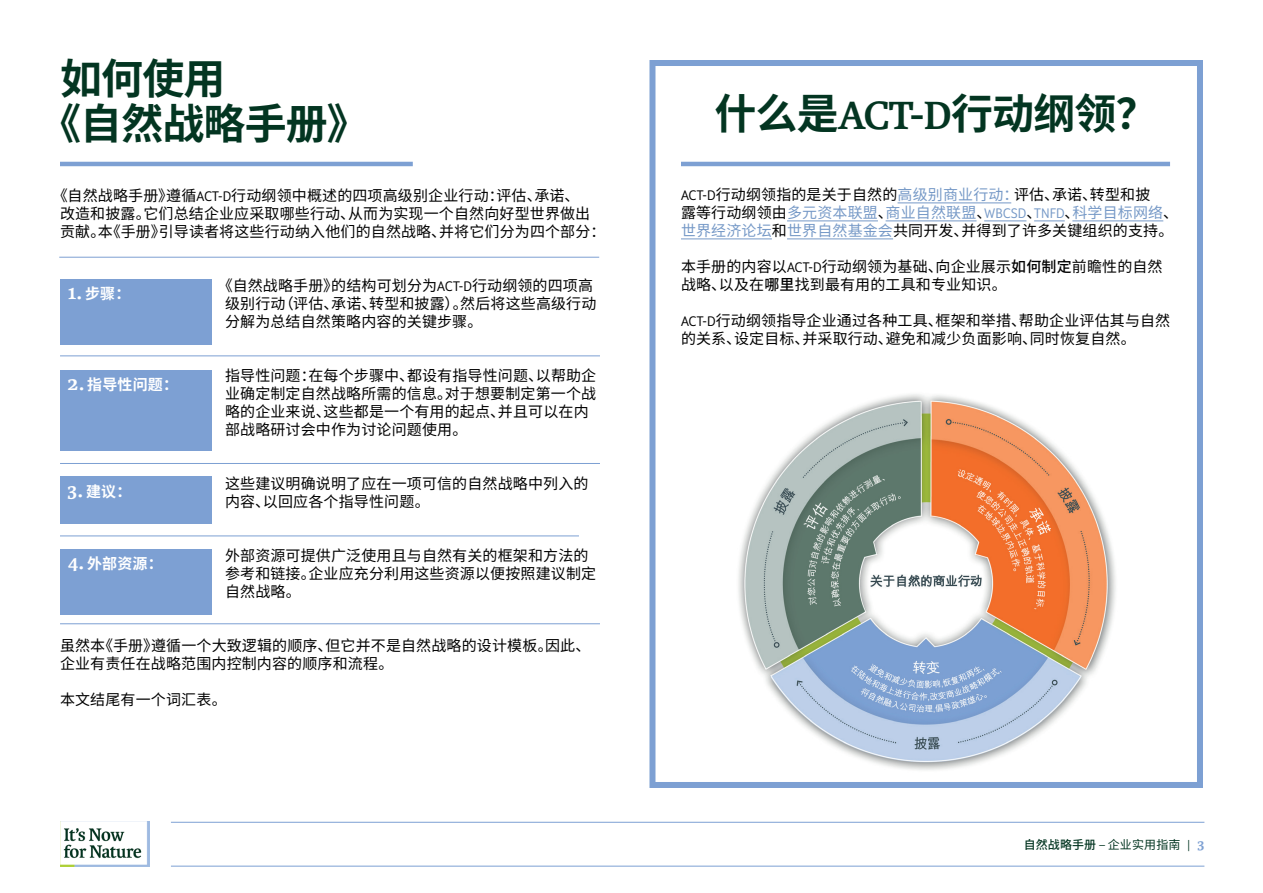
<style>
.page{position:relative;width:1263px;height:893px;background:#fff}
.page>*{position:absolute;margin:0;border:0;box-sizing:border-box;transform-origin:0 0}
.t1{font:700 42px/45px "Noto Sans SC";letter-spacing:-.02em;color:#033521}
.t2{font:15px/18px "Noto Sans SC";letter-spacing:.01em;color:#000001}
.t3{font:700 15px "Noto Sans SC";letter-spacing:.01em;color:#fff}
.t4{font:500 12px "Noto Sans SC";letter-spacing:.01em;color:#033521}
.s1{font-family:"Program OT"}
.s2{font-family:"Karmina";font-size:21px}
.s3{font-family:"Karmina"}
.s4{color:#7699c7}
.s5{font-family:"Program OT";color:#7699c7}
.s6{font-weight:500}
.s7{font-family:"Program OT";font-weight:400}
.s8{font-weight:400}
.s9{font-family:"Karmina";font-weight:700;font-size:15px;color:#7da0d3}
</style>
<div class="page">
<img style="left:60px;top:822px;width:90px;height:45px">
<hr style="left:171px;top:822px;width:1033px;height:1px;background:#7da0d3">
<hr style="left:171px;top:866px;width:1033px;height:1px;background:#7da0d3">
<div style="left:649px;top:60px;width:554px;height:728px;border:6px solid #7da0d3"></div>
<hr style="left:897px;top:203px;width:114px;height:1px;background:#7699c7">
<hr style="left:787px;top:221px;width:91px;height:1px;background:#7699c7">
<hr style="left:886px;top:221px;width:90px;height:1px;background:#7699c7">
<hr style="left:984px;top:221px;width:42px;height:1px;background:#7699c7">
<hr style="left:1034px;top:221px;width:31px;height:1px;background:#7699c7">
<hr style="left:1072px;top:221px;width:91px;height:1px;background:#7699c7">
<hr style="left:681px;top:239px;width:91px;height:1px;background:#7699c7">
<hr style="left:787px;top:239px;width:106px;height:1px;background:#7699c7">
<hr style="left:60px;top:162px;width:353px;height:4px;background:#7da0d3">
<hr style="left:681px;top:162px;width:489px;height:4px;background:#7da0d3">
<img style="left:738px;top:394px;width:378px;height:376px">
<hr style="left:59px;top:257px;width:540px;height:1px;background:#7da0d3">
<hr style="left:60px;top:623px;width:540px;height:1px;background:#7da0d3">
<div style="left:60px;top:279px;width:151px;height:66px;background:#7da0d3"></div>
<div style="left:60px;top:549px;width:151px;height:66px;background:#7da0d3"></div>
<div style="left:60px;top:370px;width:151px;height:80px;background:#7da0d3"></div>
<div style="left:60px;top:476px;width:151px;height:48px;background:#7da0d3"></div>
<hr style="left:60px;top:356px;width:540px;height:1px;background:#7da0d3">
<hr style="left:60px;top:463px;width:540px;height:1px;background:#7da0d3">
<hr style="left:60px;top:536px;width:519px;height:1px;background:#7da0d3">
<h1 class="t1" style="left:39px;top:57px;width:331px;text-indent:21px">如何使用<br>《自然战略手册》</h1>
<p class="t2" style="left:60px;top:187px;width:547px;text-indent:-7px">《自然战略手册》遵循<span class="s1">ACT-D</span>行动纲领中概述的四项高级别企业行动：评估、承诺、<br>改造和披露。它们总结企业应采取哪些行动、从而为实现一个自然向好型世界做出贡献。本《手册》引导读者将这些行动纳入他们的自然战略、并将它们分为四个部分：</p>
<p class="t2" style="left:225px;top:277px;width:373px;text-indent:-7px">《自然战略手册》的结构可划分为<span class="s1">ACT-D</span>行动纲领的四项高级别行动（评估、承诺、转型和披露）。然后将这些高级行动分解为总结自然策略内容的关键步骤。</p>
<p class="t2" style="left:225px;top:367px;width:373px">指导性问题：在每个步骤中、都设有指导性问题、以帮助企业确定制定自然战略所需的信息。对于想要制定第一个战略的企业来说、这些都是一个有用的起点、并且可以在内部战略研讨会中作为讨论问题使用。</p>
<p class="t2" style="left:225px;top:475px;width:365px">这些建议明确说明了应在一项可信的自然战略中列入的内容、以回应各个指导性问题。</p>
<p class="t2" style="left:225px;top:547px;width:373px">外部资源可提供广泛使用且与自然有关的框架和方法的参考和链接。企业应充分利用这些资源以便按照建议制定自然战略。</p>
<p class="t2" style="left:60px;top:637px;width:532px">虽然本《手册》遵循一个大致逻辑的顺序、但它并不是自然战略的设计模板。因此、企业有责任在战略范围内控制内容的顺序和流程。</p>
<p class="t2" style="left:60px;top:691px;width:168px">本文结尾有一个词汇表。</p>
<p class="t3" style="left:68px;top:285px;width:64px"><span class="s2">1.</span> 步骤：</p>
<p class="t3" style="left:68px;top:376px;width:112px"><span class="s2">2.</span> 指导性问题：</p>
<p class="t3" style="left:68px;top:483px;width:65px"><span class="s2">3.</span> 建议：</p>
<p class="t3" style="left:68px;top:555px;width:96px"><span class="s2">4.</span> 外部资源：</p>
<h1 class="t1" style="left:714px;top:92px;width:445px">什么是<span class="s3">ACT-D</span>行动纲领？</h1>
<p class="t2" style="left:681px;top:186px;width:499px"><span class="s1">ACT-D</span>行动纲领指的是关于自然的<span class="s4">高级别商业行动：</span>评估、承诺、转型和披<br>露等行动纲领由<span class="s4">多元资本联盟</span>、<span class="s4">商业自然联盟</span>、<span class="s5">WBCSD</span>、<span class="s5">TNFD</span>、<span class="s4">科学目标网络</span>、<span class="s4">世界经济论坛</span>和<span class="s4">世界自然基金会</span>共同开发、并得到了许多关键组织的支持。</p>
<p class="t2" style="left:681px;top:258px;width:483px">本手册的内容以<span class="s1">ACT-D</span>行动纲领为基础、向企业展示<span class="s6">如何制定</span>前瞻性的自然战略、以及在<span class="s6">哪里</span>找到最有用的工具和专业知识。</p>
<p class="t2" style="left:681px;top:312px;width:491px"><span class="s1">ACT-D</span>行动纲领指导企业通过各种工具、框架和举措、帮助企业评估其与自然的关系、设定目标、并采取行动、避免和减少负面影响、同时恢复自然。</p>
<p class="t4" style="left:1024px;top:837px;width:182px">自然战略手册 <span class="s7">–</span> <span class="s8">企业实用指南</span> <span class="s7">|</span> <span class="s9">3</span></p>
</div>
